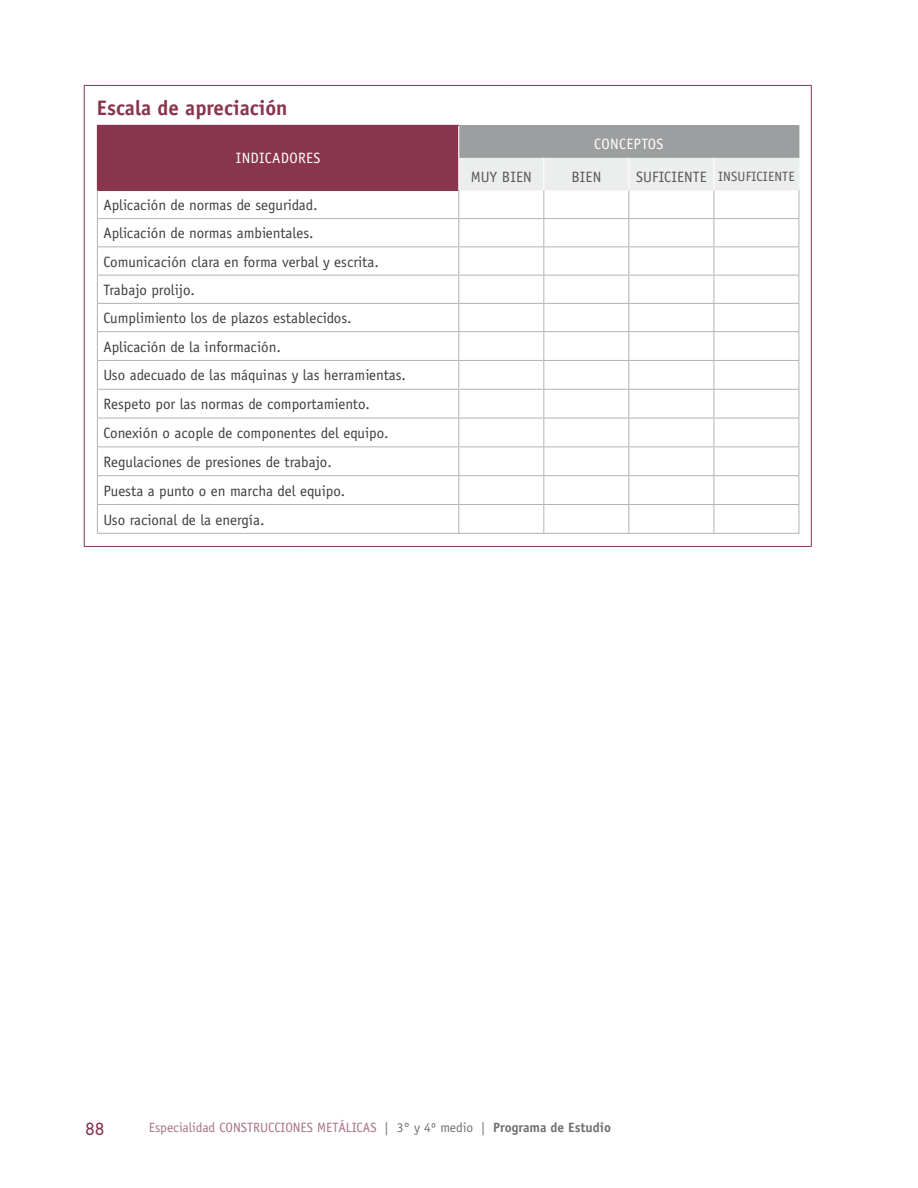
<style>
.page{position:relative;width:918px;height:1188px;background:#fff}
.page>*{position:absolute;margin:0;border:0;box-sizing:border-box;transform-origin:0 0}
.t1{font:700 21px "Officina Sans";color:#88354d}
.t2{font:18px "DIN Next LT Pro";color:#88354d}
.t3{font:15px/28.7px "Officina Sans";color:#3e3d40}
.t4{font:15px "Officina Sans";letter-spacing:.02em;color:#fff}
.t5{font:15px "Officina Sans";letter-spacing:.01em;color:#58585a}
.t6{font:13.5px "Officina Sans";color:#ab7282}
.t7{font:13.5px "Officina Sans";letter-spacing:.01em;color:#58585a}
.s1{font-size:15px}
.s2{color:#707172}
.s3{font-weight:700;color:#707172}
</style>
<div class="page">
<hr style="left:811px;top:86px;width:1px;height:460px;background:#88354d">
<svg style="left:84px;top:85px;width:26px;height:1px"></svg>
<hr style="left:110px;top:85px;width:191px;height:1px;background:#88354d">
<hr style="left:301px;top:85px;width:208px;height:1px;background:#88354d">
<hr style="left:509px;top:85px;width:303px;height:1px;background:#88354d">
<hr style="left:84px;top:86px;width:1px;height:460px;background:#88354d">
<svg style="left:84px;top:546px;width:26px;height:1px"></svg>
<hr style="left:110px;top:546px;width:191px;height:1px;background:#88354d">
<hr style="left:301px;top:546px;width:208px;height:1px;background:#88354d">
<hr style="left:509px;top:546px;width:303px;height:1px;background:#88354d">
<div style="left:97px;top:125px;width:362px;height:65px;background:#88354d"></div>
<div style="left:459px;top:125px;width:340px;height:33px;background:#9c9e9f"></div>
<hr style="left:458px;top:126px;width:1px;height:32px;background:#fff">
<hr style="left:459px;top:533px;width:85px;height:1px;background:#b1b3b4">
<hr style="left:544px;top:533px;width:85px;height:1px;background:#b1b3b4">
<hr style="left:629px;top:533px;width:85px;height:1px;background:#b1b3b4">
<hr style="left:714px;top:533px;width:85px;height:1px;background:#b1b3b4">
<hr style="left:799px;top:125px;width:1px;height:33px;background:#9c9e9f">
<hr style="left:97px;top:218px;width:362px;height:1px;background:#b1b3b4">
<hr style="left:97px;top:246px;width:362px;height:1px;background:#b1b3b4">
<hr style="left:97px;top:275px;width:362px;height:1px;background:#b1b3b4">
<hr style="left:97px;top:303px;width:362px;height:1px;background:#b1b3b4">
<hr style="left:97px;top:331px;width:362px;height:1px;background:#b1b3b4">
<hr style="left:97px;top:360px;width:362px;height:1px;background:#b1b3b4">
<hr style="left:97px;top:389px;width:362px;height:1px;background:#b1b3b4">
<hr style="left:97px;top:418px;width:362px;height:1px;background:#b1b3b4">
<hr style="left:97px;top:447px;width:362px;height:1px;background:#b1b3b4">
<hr style="left:97px;top:475px;width:362px;height:1px;background:#b1b3b4">
<hr style="left:97px;top:504px;width:362px;height:1px;background:#b1b3b4">
<svg style="left:97px;top:190px;width:1px;height:343px"></svg>
<svg style="left:458px;top:158px;width:342px;height:375px"></svg>
<hr style="left:97px;top:533px;width:362px;height:1px;background:#b1b3b4">
<hr style="left:799px;top:158px;width:1px;height:32px;background:#eceded">
<h1 class="t1" style="left:97px;top:94px;width:192px">Escala de apreciación</h1>
<p class="t4" style="left:236px;top:150px;width:86px">INDICADORES</p>
<p class="t3" style="left:103px;top:191px;width:304px">Aplicación de normas de seguridad.<br>Aplicación de normas ambientales.<br>Comunicación clara en forma verbal y escrita.<br>Trabajo prolijo.<br>Cumplimiento los de plazos establecidos.<br>Aplicación de la información.<br>Uso adecuado de las máquinas y las herramientas.<br>Respeto por las normas de comportamiento.<br>Conexión o acople de componentes del equipo.<br>Regulaciones de presiones de trabajo.<br>Puesta a punto o en marcha del equipo.<br>Uso racional de la energía.</p>
<p class="t4" style="left:594px;top:135px;width:71px">CONCEPTOS</p>
<p class="t5" style="left:471px;top:168px;width:63px">MUY BIEN</p>
<p class="t5" style="left:571px;top:168px;width:31px">BIEN</p>
<p class="t7" style="left:636px;top:169px;width:160px"><span class="s1">SUFICIENTE</span> INSUFICIENTE</p>
<p class="t2" style="left:85px;top:1118px;width:21px">88</p>
<p class="t6" style="left:149px;top:1120px;width:464px">Especialidad CONSTRUCCIONES METÁLICAS <span class="s2">| 3° y 4º medio |</span> <span class="s3">Programa de Estudio</span></p>
</div>
